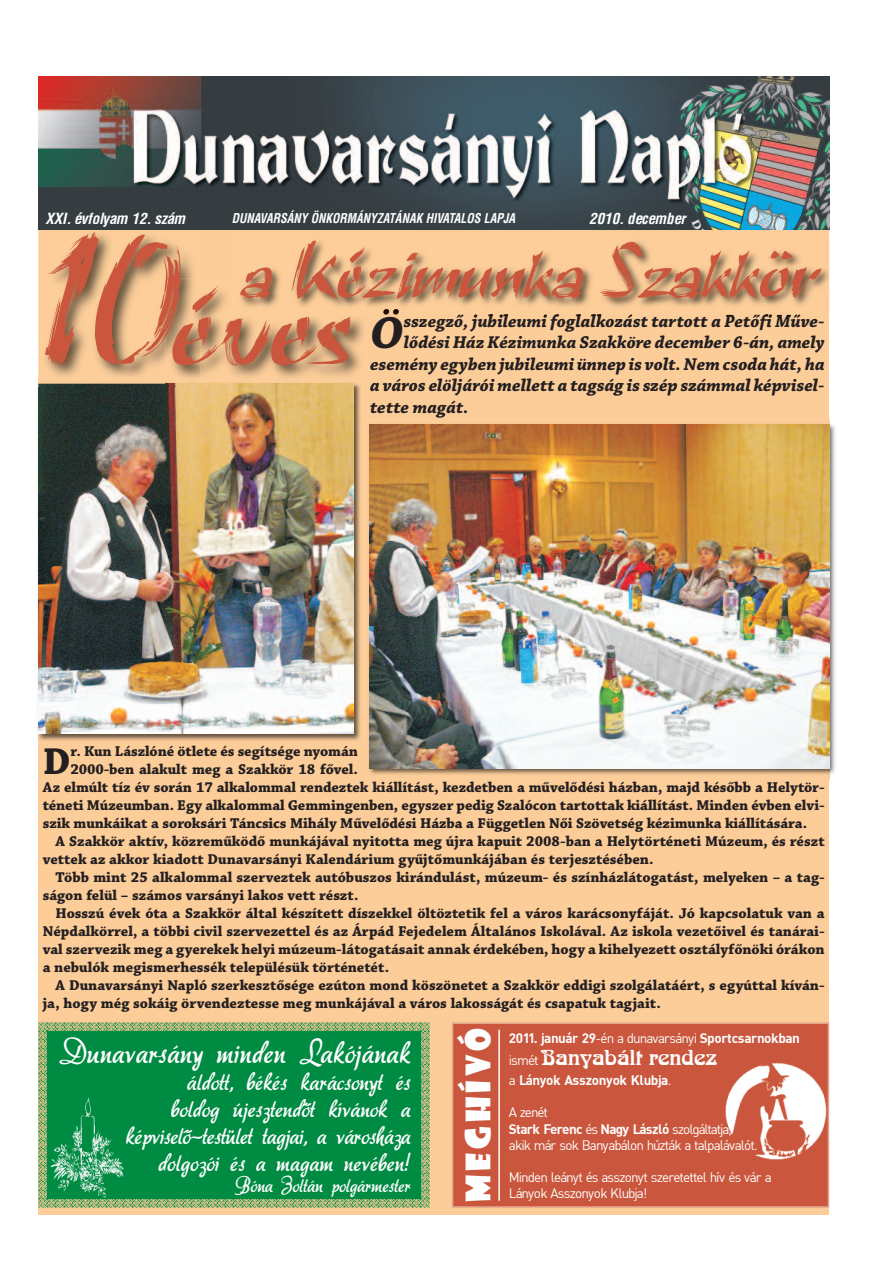
<style>
.page{position:relative;width:893px;height:1263px;background:#fff}
.page>*{position:absolute;margin:0;border:0;box-sizing:border-box;transform-origin:0 0}
.t1{font:italic 700 47.25px "Chaparral Pro";color:#231f20}
.t2{font:700 39.3px "Chaparral Pro";color:#231f20}
.t3{font:33px "Showcard Gothic";letter-spacing:.12em;color:#fff}
.t4{font:30px "aka Dora";letter-spacing:.015em;color:#fff}
.t5{font:24px/27px "aka Dora";letter-spacing:.005em;color:#fff;text-align:right}
.t6{font:21px "Arabia";color:#fff}
.t7{font:19.5px "aka Dora";color:#fff}
.t8{font:italic 700 18px "Chaparral Pro";color:#231f20}
.t9{font:700 15px "Chaparral Pro";color:#231f20}
.t10{font:italic 700 condensed 15px "Switzerland";color:#fff}
.t11{font:13.5px/16.2px "DIN PFL";color:#fff}
.t12{font:700 13.5px "DIN PFL";color:#fff}
.t13{font:italic 700 condensed 13.2px "Switzerland";color:#fff;scale:.91 1}
.s1{font-weight:400}
.s2{font-family:"DIN PFL";font-size:13.5px}
.s3{font-weight:700}
</style>
<div class="page">
<div style="left:38px;top:230px;width:791px;height:985px;background:#fdcd99"></div>
<img style="left:38px;top:77px;width:791px;height:153px">
<img style="left:38px;top:385px;width:323px;height:356px">
<img style="left:38px;top:385px;width:315px;height:349px">
<svg style="left:38px;top:1022px;width:392px;height:186px;background:#18914b"></svg>
<div style="left:453px;top:1024px;width:375px;height:182px;background:#ca573d"></div>
<div style="left:452px;top:1022px;width:377px;height:186px;border:2px solid #e1a48b"></div>
<img style="left:38px;top:225px;width:110px;height:153px">
<img style="left:38px;top:383px;width:128px;height:1px">
<img style="left:38px;top:384px;width:162px;height:3px">
<img style="left:166px;top:367px;width:193px;height:18px">
<img style="left:200px;top:378px;width:159px;height:7px">
<img style="left:200px;top:384px;width:153px;height:1px">
<img style="left:369px;top:420px;width:466px;height:360px">
<img style="left:370px;top:425px;width:459px;height:343px">
<hr style="left:498px;top:1030px;width:2px;height:171px;background:#fff">
<img style="left:50px;top:1097px;width:73px;height:100px">
<img style="left:726px;top:1063px;width:100px;height:96px">
<svg style="left:45px;top:225px;width:776px;height:142px"></svg>
<p class="t10" style="left:45px;top:212px;width:141px">XXI. évfolyam 12. szám</p>
<p class="t13" style="left:232px;top:213px;width:313px">DUNAVARSÁNY ÖNKORMÁNYZATÁNAK HIVATALOS LAPJA</p>
<p class="t10" style="left:589px;top:212px;width:98px">2010. december</p>
<h1 class="t1" style="left:370px;top:315px;width:35px">Ö</h1>
<p class="t8" style="left:404px;top:314px;width:422px">sszegző, jubileumi foglalkozást tartott a Petőfi Műve-</p>
<p class="t8" style="left:404px;top:336px;width:422px">lődési Ház Kézimunka Szakköre december 6-án, amely</p>
<p class="t8" style="left:370px;top:357px;width:456px">esemény egyben jubileumi ünnep is volt. Nem csoda hát, ha</p>
<p class="t8" style="left:370px;top:379px;width:456px">a város elöljárói mellett a tagság is szép számmal képvisel-</p>
<p class="t8" style="left:370px;top:400px;width:100px">tette magát.</p>
<h2 class="t2" style="left:43px;top:746px;width:29px">D</h2>
<p class="t9" style="left:70px;top:745px;width:289px">r. Kun Lászlóné ötlete és segítsége nyomán</p>
<p class="t9" style="left:70px;top:763px;width:289px">2000-ben alakult meg a Szakkör 18 fővel.</p>
<p class="t9" style="left:43px;top:781px;width:783px">Az elmúlt tíz év során 17 alkalommal rendeztek kiállítást, kezdetben a művelődési házban, majd később a Helytör-</p>
<p class="t9" style="left:43px;top:799px;width:783px">téneti Múzeumban. Egy alkalommal Gemmingenben, egyszer pedig Szalócon tartottak kiállítást. Minden évben elvi-</p>
<p class="t9" style="left:43px;top:817px;width:766px">szik munkáikat a soroksári Táncsics Mihály Művelődési Házba a Független Női Szövetség kézimunka kiállítására.</p>
<p class="t9" style="left:56px;top:835px;width:771px">A Szakkör aktív, közreműködő munkájával nyitotta meg újra kapuit 2008-ban a Helytörténeti Múzeum, és részt</p>
<p class="t9" style="left:43px;top:853px;width:612px">vettek az akkor kiadott Dunavarsányi Kalendárium gyűjtőmunkájában és terjesztésében.</p>
<p class="t9" style="left:56px;top:871px;width:771px">Több mint 25 alkalommal szerveztek autóbuszos kirándulást, múzeum- és színházlátogatást, melyeken – a tag-</p>
<p class="t9" style="left:43px;top:889px;width:317px">ságon felül – számos varsányi lakos vett részt.</p>
<p class="t9" style="left:56px;top:907px;width:771px">Hosszú évek óta a Szakkör által készített díszekkel öltöztetik fel a város karácsonyfáját. Jó kapcsolatuk van a</p>
<p class="t9" style="left:43px;top:925px;width:783px">Népdalkörrel, a többi civil szervezettel és az Árpád Fejedelem Általános Iskolával. Az iskola vezetőivel és tanárai-</p>
<p class="t9" style="left:43px;top:943px;width:783px">val szervezik meg a gyerekek helyi múzeum-látogatásait annak érdekében, hogy a kihelyezett osztályfőnöki órákon</p>
<p class="t9" style="left:43px;top:961px;width:348px">a nebulók megismerhessék településük történetét.</p>
<p class="t9" style="left:56px;top:979px;width:771px">A Dunavarsányi Napló szerkesztősége ezúton mond köszönetet a Szakkör eddigi szolgálatáért, s egyúttal kíván-</p>
<p class="t9" style="left:43px;top:997px;width:619px">ja, hogy még sokáig örvendeztesse meg munkájával a város lakosságát és csapatuk tagjait.</p>
<h3 class="t4" style="left:59px;top:1036px;width:353px">Dunavarsány minden Lakójának</h3>
<h3 class="t5" style="left:126px;top:1069px;width:286px">áldott, békés karácsonyt és<br>boldog újesztendőt kívánok a képviselő-testület tagjai, a városháza dolgozói és a magam nevében!</h3>
<h3 class="t7" style="left:235px;top:1174px;width:177px">Bóna Zoltán polgármester</h3>
<h3 class="t3" style="left:464px;top:1202px;width:176px;rotate:-90deg">Meghívó</h3>
<p class="t12" style="left:509px;top:1034px;width:292px">2011. január 29<span class="s1">-én a dunavarsányi</span> Sportcsarnokban</p>
<h3 class="t6" style="left:509px;top:1050px;width:210px"><span class="s2">ismét</span> Banyabált rendez</h3>
<p class="t12" style="left:509px;top:1075px;width:163px"><span class="s1">a</span> Lányok Asszonyok Klubja<span class="s1">.</span></p>
<p class="t11" style="left:509px;top:1106px;width:249px">A zenét<br><span class="s3">Stark Ferenc</span> és <span class="s3">Nagy László</span> szolgáltatja,<br>akik már sok Banyabálon húzták a talpalávalót.</p>
<p class="t11" style="left:509px;top:1171px;width:264px">Minden leányt és asszonyt szeretettel hív és vár a<br>Lányok Asszonyok Klubja!</p>
</div>
